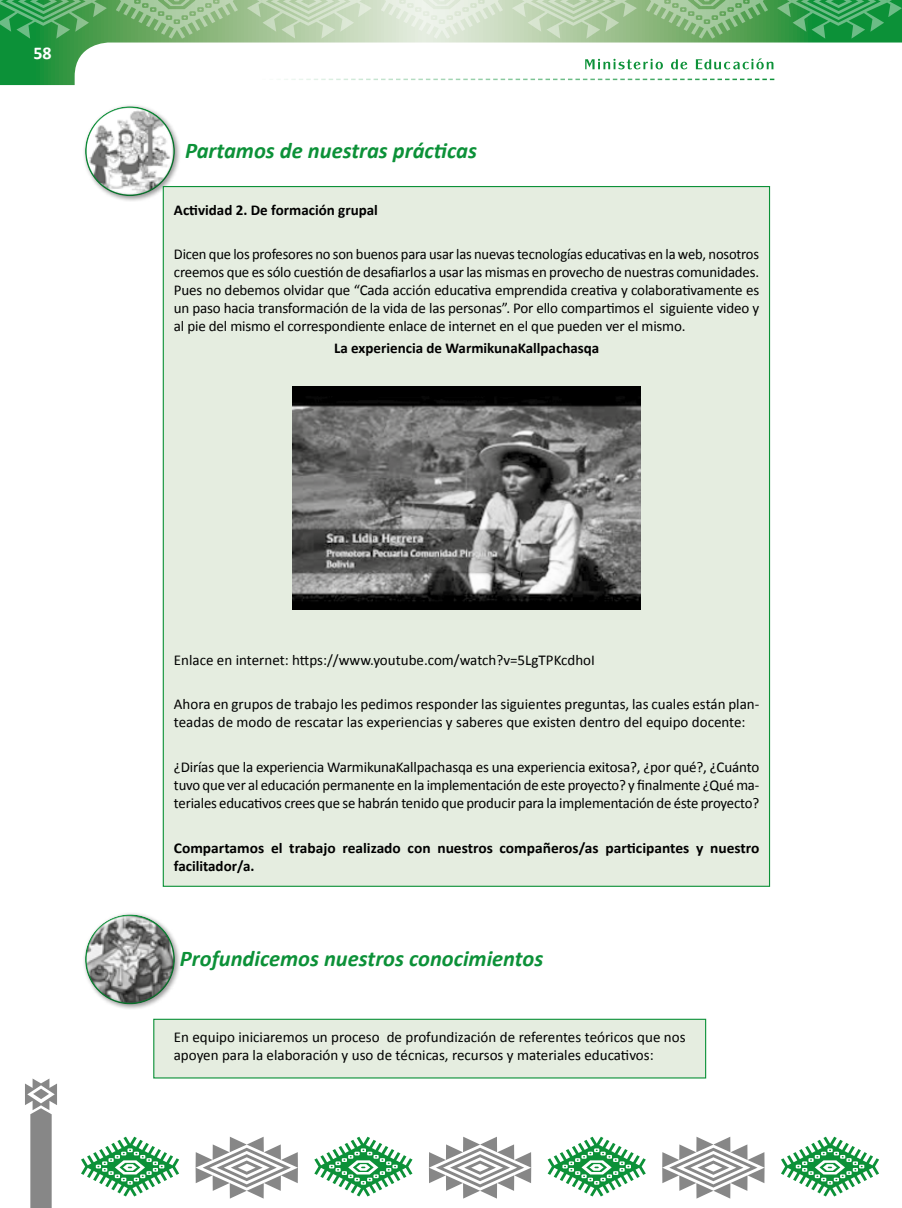
<style>
.page{position:relative;width:902px;height:1208px;background:#fff}
.page>*{position:absolute;margin:0;border:0;box-sizing:border-box;transform-origin:0 0}
.t1{font:italic 700 22.5px "Calibri";color:#0c9138}
.t2{font:700 18px "Calibri";color:#fff}
.t3{font:15px/18px "Calibri";color:#000;text-align:justify}
.t4{font:700 15px/18px "Calibri";color:#000}
</style>
<div class="page">
<svg style="left:0;top:0;width:901px;height:85px"></svg>
<svg style="left:25px;top:1078px;width:32px;height:130px"></svg>
<svg style="left:89px;top:79px;width:685px;height:1px"></svg>
<svg style="left:81px;top:1136px;width:98px;height:60px"></svg>
<svg style="left:314px;top:1136px;width:98px;height:60px"></svg>
<svg style="left:547px;top:1136px;width:98px;height:60px"></svg>
<svg style="left:781px;top:1136px;width:98px;height:60px"></svg>
<svg style="left:195px;top:1136px;width:103px;height:62px"></svg>
<svg style="left:429px;top:1136px;width:102px;height:62px"></svg>
<svg style="left:662px;top:1136px;width:102px;height:62px"></svg>
<svg style="left:381px;top:0;width:122px;height:39px;background:#dfe9d9"></svg>
<svg style="left:116px;top:0;width:122px;height:39px;background:#8dba82"></svg>
<svg style="left:645px;top:0;width:123px;height:39px;background:#81b579"></svg>
<svg style="left:247px;top:0;width:125px;height:39px;background:#bfd4b3"></svg>
<svg style="left:0;top:0;width:107px;height:39px;background:#42a257"></svg>
<svg style="left:776px;top:0;width:125px;height:39px;background:#2f9e50"></svg>
<svg style="left:512px;top:0;width:125px;height:39px;background:#b7d0ab"></svg>
<svg style="left:585px;top:58px;width:188px;height:11px"></svg>
<div style="left:82px;top:103px;width:99px;height:99px;background:#000;opacity:.4"></div>
<div style="left:84px;top:104px;width:92px;height:93px;background:#000;opacity:.75"></div>
<div style="left:163px;top:186px;width:607px;height:701px;background:#e5ede0;border:1px solid #0c9138"></div>
<img style="left:292px;top:386px;width:348px;height:223px">
<div style="left:82px;top:911px;width:99px;height:99px;background:#000;opacity:.4"></div>
<div style="left:84px;top:912px;width:92px;height:93px;background:#000;opacity:.75"></div>
<div style="left:153px;top:1018px;width:553px;height:60px;background:#e5ede0;border:1px solid #0c9138"></div>
<p class="t2" style="left:33px;top:41px;width:20px">58</p>
<h1 class="t1" style="left:185px;top:136px;width:293px">Partamos de nuestras prácticas</h1>
<p class="t4" style="left:174px;top:200px;width:205px">Actividad 2. De formación grupal</p>
<p class="t3" style="left:174px;top:245px;width:586px">Dicen que los profesores no son buenos para usar las nuevas tecnologías educativas en la web, nosotros creemos que es sólo cuestión de desafiarlos a usar las mismas en provecho de nuestras comunidades.<br>Pues no debemos olvidar que “Cada acción educativa emprendida creativa y colaborativamente es un paso hacia transformación de la vida de las personas”. Por ello compartimos el siguiente video y al pie del mismo el correspondiente enlace de internet en el que pueden ver el mismo.</p>
<p class="t4" style="left:334px;top:339px;width:266px">La experiencia de WarmikunaKallpachasqa</p>
<p class="t3" style="left:174px;top:651px;width:422px">Enlace en internet: https://www.youtube.com/watch?v=5LgTPKcdhoI</p>
<p class="t3" style="left:174px;top:695px;width:587px">Ahora en grupos de trabajo les pedimos responder las siguientes preguntas, las cuales están plan&shy;teadas de modo de rescatar las experiencias y saberes que existen dentro del equipo docente:</p>
<p class="t3" style="left:174px;top:758px;width:587px">¿Dirías que la experiencia WarmikunaKallpachasqa es una experiencia exitosa?, ¿por qué?, ¿Cuánto tuvo que ver al educación permanente en la implementación de este proyecto? y finalmente ¿Qué ma&shy;teriales educativos crees que se habrán tenido que producir para la implementación de éste proyecto?</p>
<p class="t4" style="left:174px;top:838px;width:587px">Compartamos el trabajo realizado con nuestros compañeros/as participantes y nuestro facilitador/a.</p>
<h1 class="t1" style="left:180px;top:944px;width:365px">Profundicemos nuestros conocimientos</h1>
<p class="t3" style="left:174px;top:1028px;width:513px">En equipo iniciaremos un proceso de profundización de referentes teóricos que nos apoyen para la elaboración y uso de técnicas, recursos y materiales educativos:</p>
</div>
